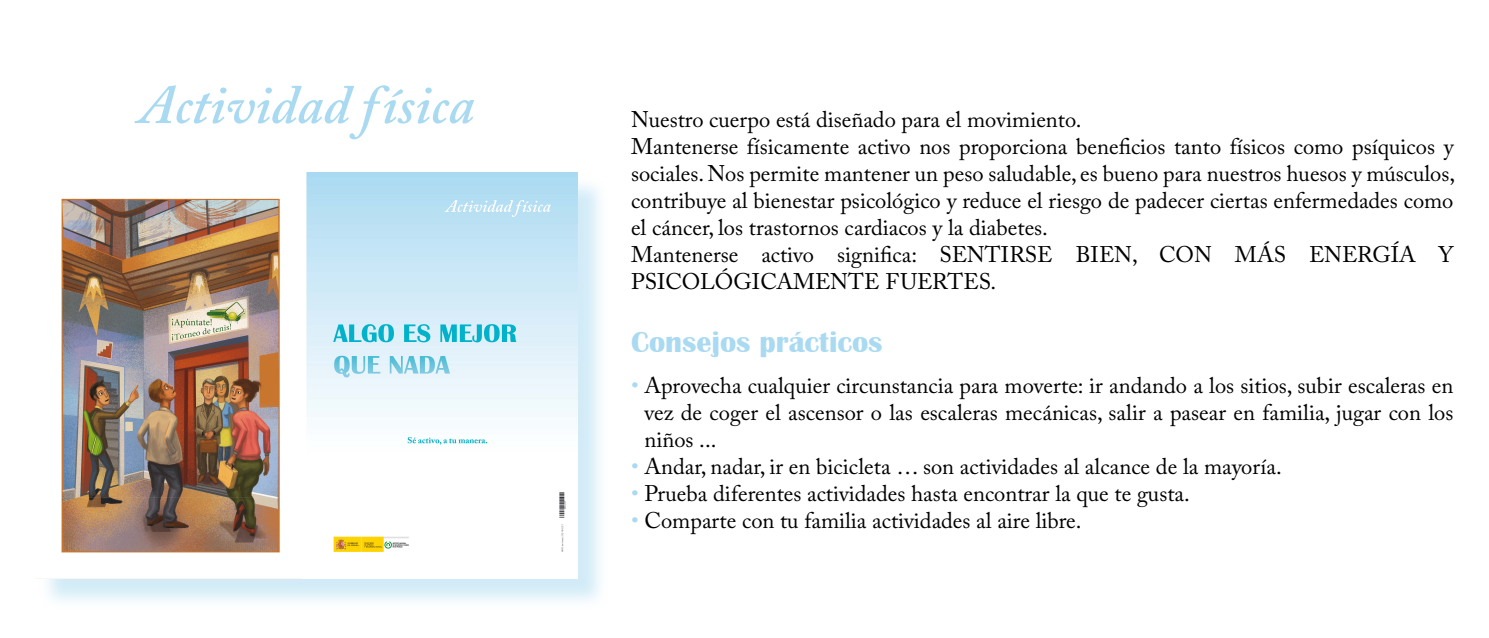
<style>
.page{position:relative;width:1489px;height:638px;background:#fff}
.page>*{position:absolute;margin:0;border:0;box-sizing:border-box;transform-origin:0 0}
.Thème{font:italic 600 55px "Adobe Caslon Pro";color:#a9daf1}
.Slogan{font:700 30px "Britannic";color:#a9daf1}
.Slogan_Secondaire{font:22.5px/27px "Adobe Caslon Pro";color:#000;text-align:justify}
.s1{color:#a9daf1}
</style>
<div class="page">
<div style="left:39px;top:176px;width:569px;height:434px;background:#a9daf1;opacity:.52"></div>
<img style="left:35px;top:172px;width:542px;height:407px">
<p class="Thème" style="left:139px;top:72px;width:337px">Actividad física</p>
<p class="Slogan_Secondaire" style="left:631px;top:105px;width:452px">Nuestro cuerpo está diseñado para el movimiento.</p>
<p class="Slogan_Secondaire" style="left:631px;top:132px;width:825px">Mantenerse físicamente activo nos proporciona beneficios tanto físicos como psíquicos y sociales. Nos permite mantener un peso saludable, es bueno para nuestros huesos y músculos, contribuye al bienestar psicológico y reduce el riesgo de padecer ciertas enfermedades como el cáncer, los trastornos cardiacos y la diabetes.</p>
<p class="Slogan_Secondaire" style="left:631px;top:240px;width:824px">Mantenerse activo significa: SENTIRSE BIEN, CON MÁS ENERGÍA Y<br>PSICOLÓGICAMENTE FUERTES.</p>
<p class="Slogan" style="left:631px;top:325px;width:253px">Consejos prácticos</p>
<p class="Slogan_Secondaire" style="left:644px;top:371px;width:810px;text-indent:-13px"><span class="s1">•</span> Aprovecha cualquier circunstancia para moverte: ir andando a los sitios, subir escaleras en vez de coger el ascensor o las escaleras mecánicas, salir a pasear en familia, jugar con los niños ...</p>
<p class="Slogan_Secondaire" style="left:631px;top:452px;width:652px"><span class="s1">•</span> Andar, nadar, ir en bicicleta … son actividades al alcance de la mayoría.</p>
<p class="Slogan_Secondaire" style="left:631px;top:479px;width:560px"><span class="s1">•</span> Prueba diferentes actividades hasta encontrar la que te gusta.</p>
<p class="Slogan_Secondaire" style="left:631px;top:506px;width:452px"><span class="s1">•</span> Comparte con tu familia actividades al aire libre.</p>
</div>
